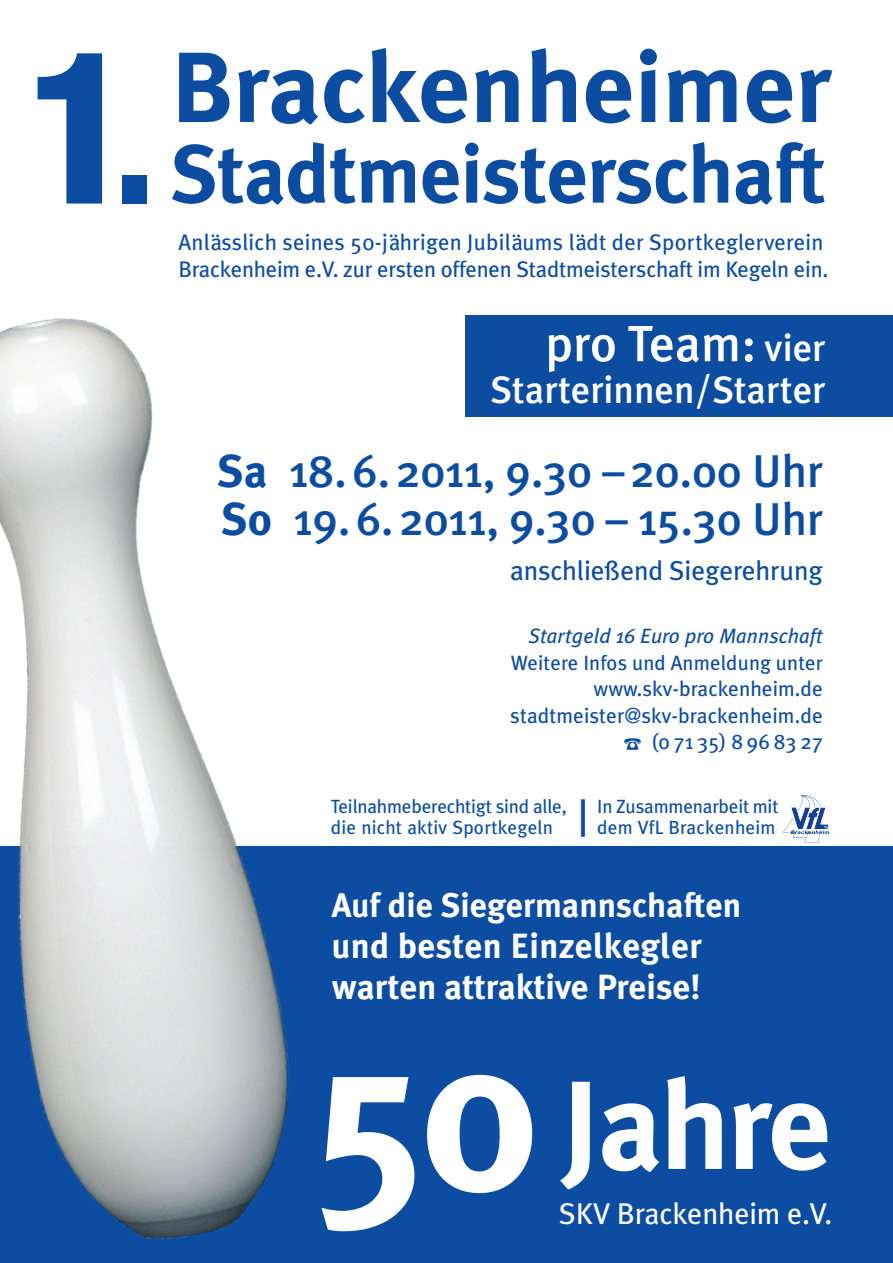
<style>
.page{position:relative;width:893px;height:1263px;background:#fff}
.page>*{position:absolute;margin:0;border:0;box-sizing:border-box;transform-origin:0 0}
.t1{font:700 221.4px "Meta Plus";color:#fff}
.t2{font:800 condensed 212.1px "Helvetica Neue LT";color:#0d4da1}
.t3{font:700 125.4px "Meta Plus";letter-spacing:-.02em;color:#fff}
.t4{font:700 99.75px "Meta Plus";letter-spacing:-.005em;color:#0d4da1}
.t5{font:700 81.6px "Meta Plus";letter-spacing:-.01em;color:#0d4da1}
.t6{font:500 50.85px "Meta Plus";color:#fff}
.t7{font:48.45px "Meta Plus";color:#0d4da1}
.t8{font:500 45.9px/48px "Meta Plus";color:#0d4da1}
.t9{font:500 38.25px "Meta Plus";color:#fff}
.t10{font:700 34.95px/41.1px "Meta Plus";letter-spacing:.005em;color:#fff}
.t11{font:700 33.9px "Meta Plus";color:#fff}
.t12{font:30px "Meta Plus";letter-spacing:-.005em;color:#fff}
.t13{font:27.3px "Meta Plus";letter-spacing:-.005em;color:#0d4da1}
.t14{font:22.5px/26.5px "Meta Plus";color:#0d4da1}
.t15{font:21.15px/26.5px "Meta Plus";letter-spacing:.005em;color:#0d4da1;text-align:right}
.t16{font:20.7px "Meta Plus";letter-spacing:.005em;color:#0d4da1}
.t17{font:italic 20.7px "Meta Plus";letter-spacing:.005em;color:#0d4da1}
.t18{font:19.05px/21.1px "Meta Plus";letter-spacing:-.01em;color:#0d4da1}
.s1{font-size:159.15px}
.s2{font-size:38.25px}
.s3{font-weight:700}
</style>
<div class="page">
<div style="left:0;top:847px;width:893px;height:416px;background:#0d4da1"></div>
<img style="left:0;top:318px;width:337px;height:921px">
<div style="left:466px;top:315px;width:427px;height:101px;background:#0d4da1"></div>
<img style="left:780px;top:795px;width:56px;height:52px">
<h2 class="t2" style="left:25px;top:-3px;width:132px">1<span class="s1">.</span></h2>
<h3 class="t4" style="left:170px;top:30px;width:662px">Brackenheimer</h3>
<h3 class="t5" style="left:170px;top:127px;width:657px">Stadtmeisterschaft</h3>
<p class="t14" style="left:178px;top:229px;width:651px">Anlässlich seines 50-jährigen Jubiläums lädt der Sportkeglerverein<br>Brackenheim e.V. zur ersten offenen Stadtmeisterschaft im Kegeln ein.</p>
<h3 class="t6" style="left:545px;top:314px;width:282px">pro Team: <span class="s2">vier</span></h3>
<h3 class="t9" style="left:490px;top:367px;width:336px">Starterinnen/Starter</h3>
<h3 class="t8" style="left:217px;top:446px;width:607px"><span class="s3">Sa</span> 18.6.2011, 9.30 –20.00 Uhr<br><span class="s3">So</span> 19.6.2011, 9.30 – 15.30 Uhr</h3>
<p class="t13" style="left:510px;top:555px;width:314px">anschließend Siegerehrung</p>
<p class="t17" style="left:529px;top:624px;width:296px">Startgeld 16 Euro pro Mannschaft</p>
<p class="t16" style="left:511px;top:651px;width:313px">Weitere Infos und Anmeldung unter</p>
<p class="t15" style="left:510px;top:675px;width:314px">www.skv-brackenheim.de stadtmeister@skv-brackenheim.de (0 71 35) 8 96 83 27</p>
<p class="t18" style="left:331px;top:795px;width:238px">Teilnahmeberechtigt sind alle, die nicht aktiv Sportkegeln</p>
<p class="t18" style="left:597px;top:795px;width:183px">In Zusammenarbeit mit dem VfL Brackenheim</p>
<h3 class="t7" style="left:578px;top:791px;width:12px">|</h3>
<h3 class="t11" style="left:332px;top:885px;width:411px">Auf die Siegermannschaften</h3>
<h3 class="t10" style="left:332px;top:925px;width:371px">und besten Einzelkegler warten attraktive Preise!</h3>
<h1 class="t1" style="left:315px;top:986px;width:227px">50</h1>
<h3 class="t3" style="left:562px;top:1053px;width:271px">Jahre</h3>
<h3 class="t12" style="left:559px;top:1196px;width:275px">SKV Brackenheim e.V.</h3>
</div>
